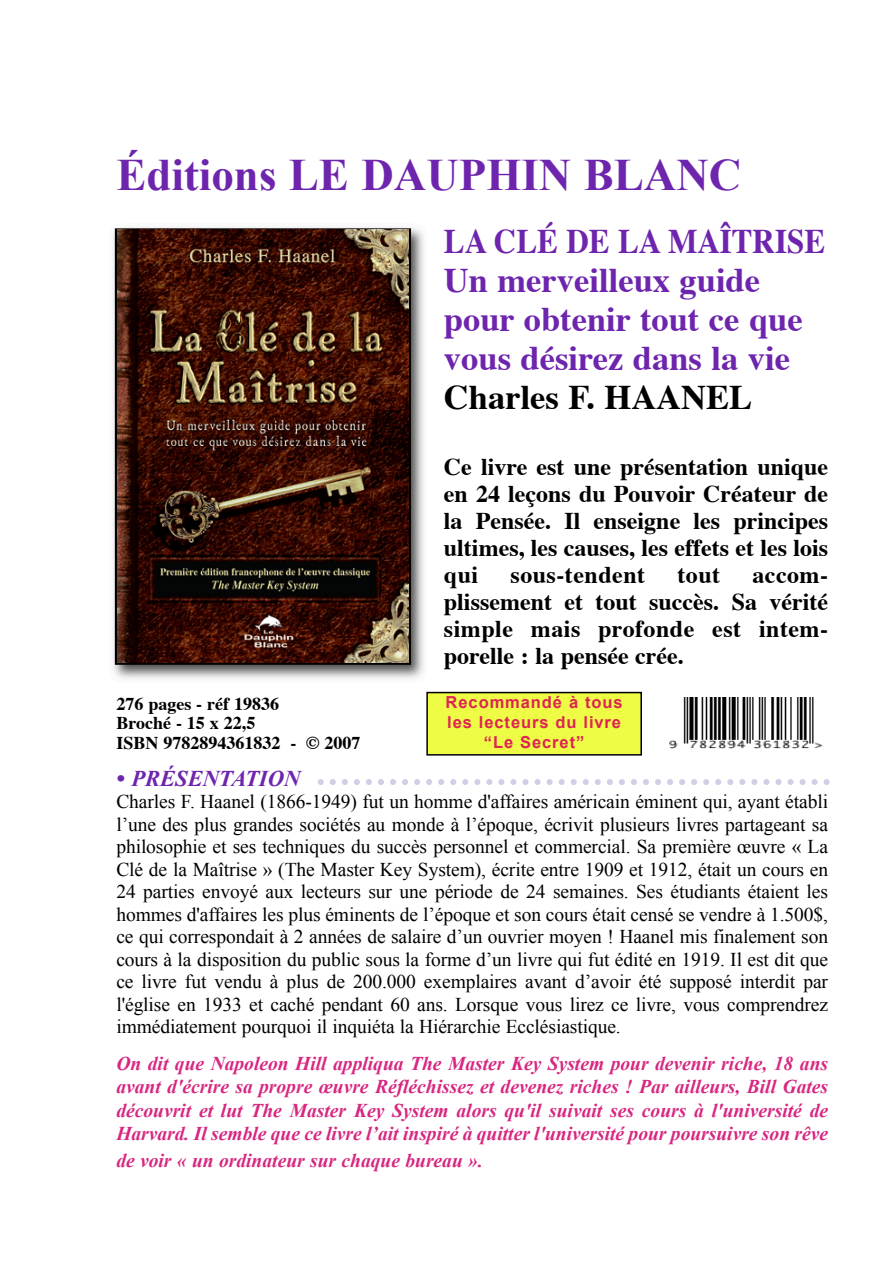
<style>
.page{position:relative;width:893px;height:1263px;background:#fff}
.page>*{position:absolute;margin:0;border:0;box-sizing:border-box;transform-origin:0 0}
.t1{font:700 45px "Times New Roman";color:#6e25ae}
.t2{font:700 34.5px/39px "Times";color:#6e25ae;scale:.9 1}
.t3{font:700 34.5px "Times";color:#000}
.t4{font:700 24px/27px "Times";color:#000;text-align:justify}
.t5{font:700 24px "Times";letter-spacing:.02em;color:#000}
.t6{font:italic 700 22.5px "Times New Roman";color:#6e25ae}
.t7{font:19.5px/22.5px "Times New Roman";letter-spacing:-.005em;color:#000;text-align:justify}
.t8{font:italic 700 19.5px/23.4px "Times New Roman";color:#d72781;text-align:justify}
.t9{font:700 18px/19.5px "Times";color:#000}
.t10{font:700 16.5px/19.8px "Arial";letter-spacing:.055em;color:#dd2452;text-align:center}
.s1{font-size:24px}
</style>
<div class="page">
<div style="left:428px;top:693px;width:212px;height:61px;background:#eefc46"></div>
<div style="left:426px;top:692px;width:216px;height:64px;border:2px solid #000"></div>
<img style="left:669px;top:698px;width:153px;height:51px">
<img style="left:113px;top:227px;width:311px;height:452px">
<div style="left:115px;top:228px;width:296px;height:437px;border:2px solid #000"></div>
<img style="left:117px;top:230px;width:292px;height:433px">
<svg style="left:318px;top:779px;width:511px;height:6px"></svg>
<h1 class="t1" style="left:116px;top:150px;width:626px">Éditions LE DAUPHIN BLANC</h1>
<h2 class="t2" style="left:444px;top:225px;width:425px">LA CLÉ DE LA MAÎTRISE<br>Un merveilleux guide pour obtenir tout ce que vous désirez dans la vie</h2>
<h2 class="t3" style="left:444px;top:384px;width:310px">Charles F. HAANEL</h2>
<p class="t9" style="left:116px;top:695px;width:246px">276 pages - réf 19836<br>Broché - 15 x 22,5<br>ISBN 9782894361832 - © 2007</p>
<p class="t4" style="left:444px;top:456px;width:385px">Ce livre est une présentation unique en 24 leçons du Pouvoir Créateur de la Pensée. Il enseigne les principes ultimes, les causes, les effets et les lois qui</p>
<p class="t5" style="left:510px;top:565px;width:136px">sous-tendent</p>
<p class="t4" style="left:677px;top:564px;width:44px">tout</p>
<p class="t4" style="left:444px;top:564px;width:385px;text-indent:308px">accom&shy;plissement et tout succès. Sa vérité simple mais profonde est intem&shy;porelle : la pensée crée.</p>
<p class="t10" style="left:445px;top:693px;width:178px">Recommandé à tous les lecteurs du livre “Le Secret”</p>
<p class="t6" style="left:116px;top:766px;width:185px"><span class="s1">•</span> PRÉSENTATION</p>
<p class="t7" style="left:116px;top:790px;width:713px">Charles F. Haanel (1866-1949) fut un homme d'affaires américain éminent qui, ayant établi l’une des plus grandes sociétés au monde à l’époque, écrivit plusieurs livres partageant sa philosophie et ses techniques du succès personnel et commercial. Sa première œuvre « La Clé de la Maîtrise » (The Master Key System), écrite entre 1909 et 1912, était un cours en 24 parties envoyé aux lecteurs sur une période de 24 semaines. Ses étudiants étaient les hommes d'affaires les plus éminents de l’époque et son cours était censé se vendre à 1.500$, ce qui correspondait à 2 années de salaire d’un ouvrier moyen ! Haanel mis finalement son cours à la disposition du public sous la forme d’un livre qui fut édité en 1919. Il est dit que ce livre fut vendu à plus de 200.000 exemplaires avant d’avoir été supposé interdit par l'église en 1933 et caché pendant 60 ans. Lorsque vous lirez ce livre, vous comprendrez immédiatement pourquoi il inquiéta la Hiérarchie Ecclésiastique.</p>
<p class="t8" style="left:116px;top:1052px;width:713px">On dit que Napoleon Hill appliqua The Master Key System pour devenir riche, 18 ans avant d'écrire sa propre œuvre Réfléchissez et devenez riches ! Par ailleurs, Bill Gates découvrit et lut The Master Key System alors qu'il suivait ses cours à l'université de Harvard. Il semble que ce livre l’ait inspiré à quitter l'université pour poursuivre son rêve</p>
<p class="t8" style="left:116px;top:1148px;width:368px">de voir « un ordinateur sur chaque bureau ».</p>
</div>
